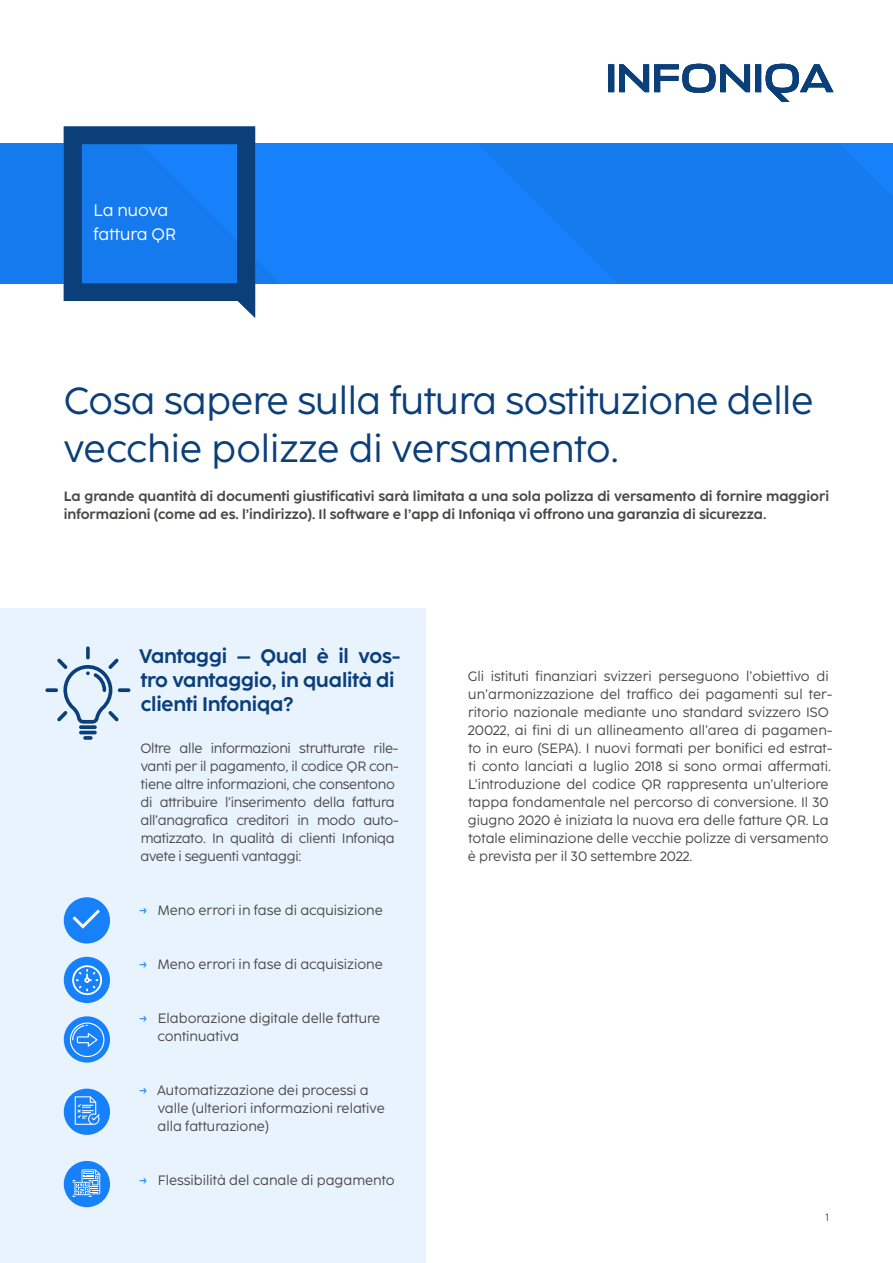
<style>
.page{position:relative;width:893px;height:1263px;background:#fff}
.page>*{position:absolute;margin:0;border:0;box-sizing:border-box;transform-origin:0 0}
.t1{font:37.5px/48px "Coco Sharp L";letter-spacing:-.01em;color:#0b3f7a}
.t2{font:700 19.5px/24px "Coco Sharp L";letter-spacing:-.01em;color:#0b3f7a}
.t3{font:16.5px/24px "Coco Sharp L";color:#fff}
.t4{font:13.5px/18px "Coco Sharp L";color:#4a4a49}
.t5{font:13.5px/18px "Coco Sharp L";letter-spacing:-.02em;color:#4a4a49}
.t6{font:700 13.5px/18px "Coco Sharp L";color:#4a4a49}
.t7{font:10.5px "Coco Sharp L";color:#4a4a49}
.s1{font-size:13.5px}
.s2{color:#1681fb}
</style>
<div class="page">
<div style="left:0;top:608px;width:425px;height:655px;background:#e8f3fe"></div>
<svg style="left:608px;top:64px;width:225px;height:38px"></svg>
<div style="left:623px;top:144px;width:270px;height:140px;background:#147aee"></div>
<svg style="left:0;top:144px;width:623px;height:140px;fill:#1681fb"></svg>
<svg style="left:64px;top:126px;width:191px;height:192px"></svg>
<svg style="left:45px;top:646px;width:85px;height:94px"></svg>
<div style="left:64px;top:897px;width:46px;height:46px;background:#1681fb;border-radius:50%"></div>
<svg style="left:72px;top:909px;width:28px;height:20px"></svg>
<div style="left:64px;top:957px;width:46px;height:46px;background:#1681fb;border-radius:50%"></div>
<svg style="left:72px;top:965px;width:30px;height:30px"></svg>
<div style="left:64px;top:1016px;width:46px;height:46px;background:#1681fb;border-radius:50%"></div>
<svg style="left:70px;top:1022px;width:34px;height:35px"></svg>
<div style="left:64px;top:1089px;width:46px;height:46px;background:#1681fb;border-radius:50%"></div>
<svg style="left:75px;top:1096px;width:25px;height:29px"></svg>
<div style="left:64px;top:1161px;width:46px;height:46px;background:#1681fb;border-radius:50%"></div>
<svg style="left:73px;top:1169px;width:27px;height:28px"></svg>
<p class="t3" style="left:94px;top:198px;width:84px">La nuova fattura QR</p>
<p class="t3" style="left:94px;top:216px;width:134px"><span class="s1">I</span>nfoniqa ONE 50</p>
<h1 class="t1" style="left:64px;top:377px;width:751px">Cosa sapere sulla futura sostituzione delle vecchie polizze di versamento.</h1>
<p class="t6" style="left:64px;top:487px;width:767px">La grande quantità di documenti giustificativi sarà limitata a una sola polizza di versamento di fornire maggiori informazioni (come ad es. l’indirizzo). Il software e l’app di Infoniqa vi offrono una garanzia di sicurezza.</p>
<h2 class="t2" style="left:139px;top:644px;width:263px">Vantaggi – Qual è il vos&shy;tro vantaggio, in qualità di clienti Infoniqa?</h2>
<p class="t5" style="left:140px;top:739px;width:260px">Oltre alle informazioni strutturate rile&shy;vanti per il pagamento, il codice QR con&shy;tiene altre informazioni, che consentono di attribuire l’inserimento della fattura all’anagrafica creditori in modo auto&shy;matizzato. In qualità di clienti Infoniqa avete i seguenti vantaggi:</p>
<p class="t4" style="left:139px;top:901px;width:246px"><span class="s2">→</span> Meno errori in fase di acquisizione</p>
<p class="t4" style="left:139px;top:955px;width:246px"><span class="s2">→</span> Meno errori in fase di acquisizione</p>
<p class="t4" style="left:157px;top:1009px;width:224px;text-indent:-19px"><span class="s2">→</span> Elaborazione digitale delle fatture continuativa</p>
<p class="t4" style="left:157px;top:1081px;width:229px;text-indent:-19px"><span class="s2">→</span> Automatizzazione dei processi a valle (ulteriori informazioni relative alla fatturazione)</p>
<p class="t4" style="left:139px;top:1171px;width:258px"><span class="s2">→</span> Flessibilità del canale di pagamento</p>
<p class="t4" style="left:468px;top:667px;width:366px">Gli istituti finanziari svizzeri perseguono l’obiettivo di un’armonizzazione del traffico dei pagamenti sul ter&shy;ritorio nazionale mediante uno standard svizzero ISO 20022, ai fini di un allineamento all’area di pagamen&shy;to in euro (SEPA). I nuovi formati per bonifici ed estrat&shy;ti conto lanciati a luglio 2018 si sono ormai affermati.<br>L’introduzione del codice QR rappresenta un’ulteriore tappa fondamentale nel percorso di conversione. Il 30 giugno 2020 è iniziata la nuova era delle fatture QR. La totale eliminazione delle vecchie polizze di versamento è prevista per il 30 settembre 2022.</p>
<p class="t7" style="left:826px;top:1211px;width:5px">1</p>
</div>
